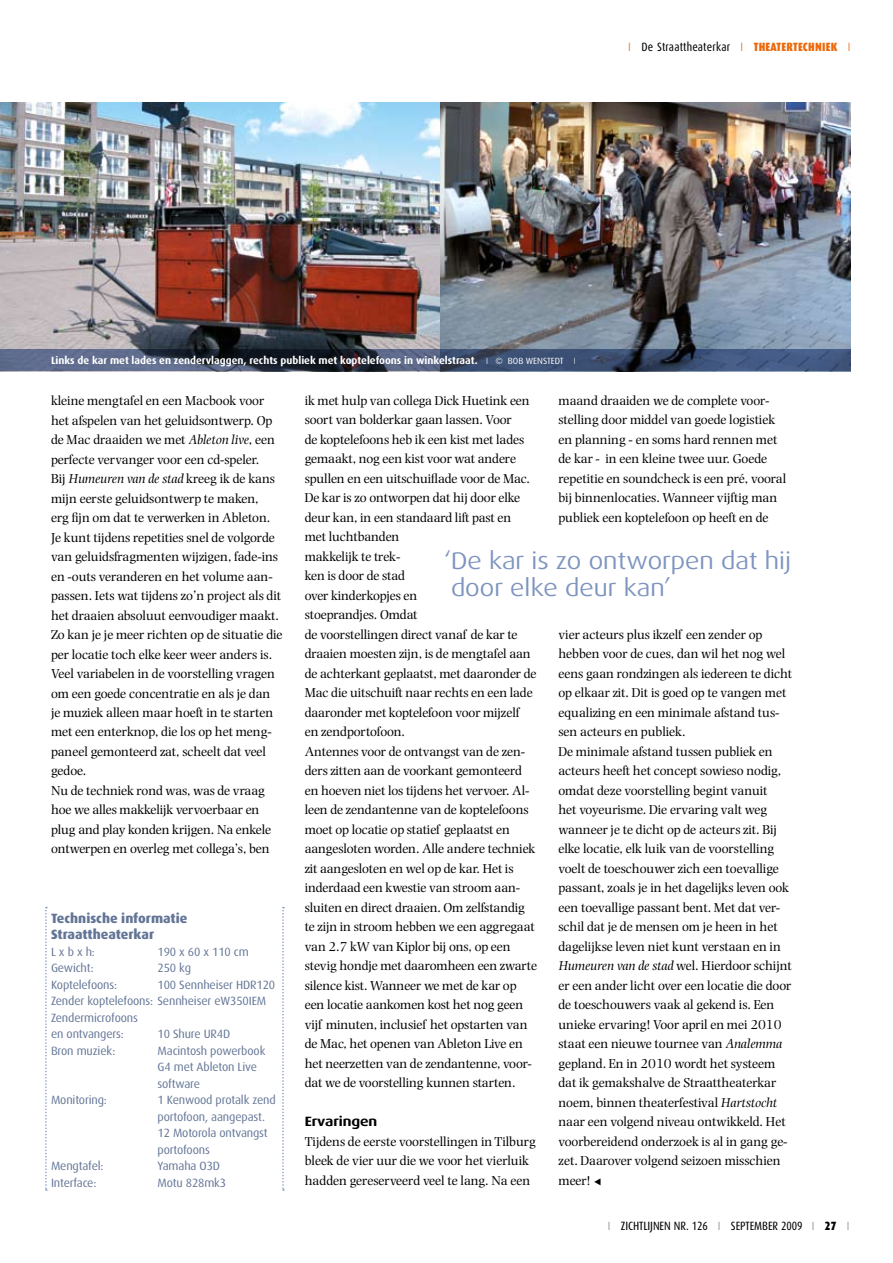
<style>
.page{position:relative;width:893px;height:1263px;background:#fff}
.page>*{position:absolute;margin:0;border:0;box-sizing:border-box;transform-origin:0 0}
.t1{font:24px/27px "Dax Wide";color:#7e94bf}
.t2{font:13.5px/19.5px "Photina";letter-spacing:-.005em;color:#000}
.t3{font:800 13.5px/16.5px "Dax";color:#637596}
.t4{font:700 13.5px "Dax Wide";letter-spacing:-.005em;color:#000}
.t5{font:12px/16.5px "Dax";letter-spacing:-.01em;color:#637596}
.t6{font:12px "Dax Condensed";letter-spacing:-.005em;color:#000}
.t7{font:900 12px "Dax Condensed";color:#ec6707}
.t8{font:700 10.5px "Dax";color:#fff}
.s1{font-weight:300;color:#ec6707}
.s2{font-weight:900;color:#ec6707}
.s3{font-weight:300}
.s4{font-family:"Dax Condensed";font-weight:300;font-size:9px}
.s5{font-weight:400;font-size:9px}
.s6{font-style:italic}
.s7{font-family:"European Pi Three";font-size:9px}
.s8{font-weight:300;color:#878787}
.s9{font-weight:900}
</style>
<div class="page">
<img style="left:0;top:102px;width:440px;height:248px">
<img style="left:440px;top:102px;width:410px;height:248px">
<svg style="left:0;top:350px;width:850px;height:21px;background:#3c4a67"></svg>
<svg style="left:45px;top:907px;width:2px;height:284px"></svg>
<svg style="left:282px;top:907px;width:2px;height:284px"></svg>
<p class="t6" style="left:628px;top:40px;width:137px"><span class="s1">I</span> De Straattheaterkar <span class="s1">I</span> <span class="s2">THEATERTECHNIE</span></p>
<p class="t7" style="left:831px;top:40px;width:21px">K <span class="s3">I</span></p>
<p class="t8" style="left:51px;top:354px;width:526px">Links de kar met lades en zendervlaggen, rechts publiek met koptelefoons in winkelstraat. <span class="s4">I</span> <span class="s5">© Bob Wenstedt</span> <span class="s4">I</span></p>
<p class="t2" style="left:558px;top:391px;width:229px">maand draaiden we de complete voor&shy;stelling door middel van goede logistiek en planning - en soms hard rennen met de kar - in een kleine twee uur. Goede repetitie en soundcheck is een pré, vooral bij binnenlocaties. Wanneer vijftig man publiek een koptelefoon op heeft en de</p>
<p class="t2" style="left:51px;top:391px;width:233px">kleine mengtafel en een Macbook voor het afspelen van het geluidsontwerp. Op de Mac draaiden we met <span class="s6">Ableton live</span>, een perfecte vervanger voor een cd-speler.<br>Bij <span class="s6">Humeuren van de stad</span> kreeg ik de kans mijn eerste geluidsontwerp te maken,<br>erg fijn om dat te verwerken in Ableton.<br>Je kunt tijdens repetities snel de volgorde van geluidsfragmenten wijzigen, fade-ins en -outs veranderen en het volume aan&shy;passen. Iets wat tijdens zo’n project als dit het draaien absoluut eenvoudiger maakt.<br>Zo kan je je meer richten op de situatie die per locatie toch elke keer weer anders is.<br>Veel variabelen in de voorstelling vragen om een goede concentratie en als je dan je muziek alleen maar hoeft in te starten met een enterknop, die los op het meng&shy;paneel gemonteerd zat, scheelt dat veel gedoe.<br>Nu de techniek rond was, was de vraag hoe we alles makkelijk vervoerbaar en plug and play konden krijgen. Na enkele ontwerpen en overleg met collega’s, ben</p>
<p class="t2" style="left:305px;top:391px;width:234px">ik met hulp van collega Dick Huetink een soort van bolderkar gaan lassen. Voor<br>de koptelefoons heb ik een kist met lades gemaakt, nog een kist voor wat andere spullen en een uitschuiflade voor de Mac.<br>De kar is zo ontworpen dat hij door elke deur kan, in een standaard lift past en<br>met luchtbanden<br>makkelijk te trek-<br>ken is door de stad<br>over kinderkopjes en<br>stoeprandjes. Omdat<br>de voorstellingen direct vanaf de kar te draaien moesten zijn, is de mengtafel aan de achterkant geplaatst, met daaronder de Mac die uitschuift naar rechts en een lade daaronder met koptelefoon voor mijzelf<br>en zendportofoon.<br>Antennes voor de ontvangst van de zen&shy;ders zitten aan de voorkant gemonteerd en hoeven niet los tijdens het vervoer. Al&shy;leen de zendantenne van de koptelefoons moet op locatie op statief geplaatst en aangesloten worden. Alle andere techniek zit aangesloten en wel op de kar. Het is inderdaad een kwestie van stroom aan&shy;sluiten en direct draaien. Om zelfstandig te zijn in stroom hebben we een aggregaat van 2.7 kW van Kiplor bij ons, op een stevig hondje met daaromheen een zwarte silence kist. Wanneer we met de kar op een locatie aankomen kost het nog geen vijf minuten, inclusief het opstarten van de Mac, het openen van Ableton Live en het neerzetten van de zendantenne, voor&shy;dat we de voorstelling kunnen starten.</p>
<p class="t4" style="left:305px;top:1114px;width:74px">Ervaringen</p>
<p class="t2" style="left:305px;top:1132px;width:233px">Tijdens de eerste voorstellingen in Tilburg bleek de vier uur die we voor het vierluik hadden gereserveerd veel te lang. Na een</p>
<h1 class="t1" style="left:444px;top:547px;width:348px">‘De kar is zo ontworpen dat hij door elke deur kan’</h1>
<p class="t2" style="left:558px;top:624px;width:235px">vier acteurs plus ikzelf een zender op hebben voor de cues, dan wil het nog wel eens gaan rondzingen als iedereen te dicht op elkaar zit. Dit is goed op te vangen met equalizing en een minimale afstand tus&shy;sen acteurs en publiek.<br>De minimale afstand tussen publiek en acteurs heeft het concept sowieso nodig, omdat deze voorstelling begint vanuit<br>het voyeurisme. Die ervaring valt weg wanneer je te dicht op de acteurs zit. Bij elke locatie, elk luik van de voorstelling voelt de toeschouwer zich een toevallige passant, zoals je in het dagelijks leven ook een toevallige passant bent. Met dat ver&shy;schil dat je de mensen om je heen in het dagelijkse leven niet kunt verstaan en in <span class="s6">Humeuren van de stad</span> wel. Hierdoor schijnt er een ander licht over een locatie die door de toeschouwers vaak al gekend is. Een unieke ervaring! Voor april en mei 2010 staat een nieuwe tournee van <span class="s6">Analemma </span>gepland. En in 2010 wordt het systeem dat ik gemakshalve de Straattheaterkar noem, binnen theaterfestival <span class="s6">Hartstocht </span>naar een volgend niveau ontwikkeld. Het voorbereidend onderzoek is al in gang ge&shy;zet. Daarover volgend seizoen misschien meer! <span class="s7">f</span></p>
<p class="t3" style="left:51px;top:910px;width:138px">Technische informatie<br>Straattheaterkar</p>
<p class="t5" style="left:51px;top:943px;width:45px">L x b x h:</p>
<p class="t5" style="left:158px;top:943px;width:93px">190 x 60 x 110 cm</p>
<p class="t5" style="left:51px;top:960px;width:44px">Gewicht:</p>
<p class="t5" style="left:158px;top:960px;width:35px">250 kg</p>
<p class="t5" style="left:51px;top:976px;width:68px">Koptelefoons:</p>
<p class="t5" style="left:51px;top:976px;width:226px;text-indent:106px">100 Sennheiser HDR120<br>Zender koptelefoons: Sennheiser eW350IEM<br>Zendermicrofoons<br>en ontvangers:</p>
<p class="t5" style="left:158px;top:1026px;width:74px">10 Shure UR4D</p>
<p class="t5" style="left:51px;top:1042px;width:66px">Bron muziek:</p>
<p class="t5" style="left:158px;top:1042px;width:109px">Macintosh powerbook<br>G4 met Ableton Live software</p>
<p class="t5" style="left:51px;top:1092px;width:57px">Monitoring:</p>
<p class="t5" style="left:158px;top:1092px;width:120px">1 Kenwood protalk zend portofoon, aangepast.<br>12 Motorola ontvangst portofoons</p>
<p class="t5" style="left:51px;top:1158px;width:54px">Mengtafel:</p>
<p class="t5" style="left:158px;top:1158px;width:64px">Yamaha O3D</p>
<p class="t5" style="left:51px;top:1174px;width:47px">Interface:</p>
<p class="t5" style="left:158px;top:1174px;width:70px">Motu 828mk3</p>
<p class="t6" style="left:608px;top:1219px;width:23px"><span class="s8">I</span> ZICHTLI</p>
<p class="t6" style="left:650px;top:1219px;width:10px">JNEN</p>
<p class="t6" style="left:674px;top:1219px;width:177px">NR. 126 <span class="s8">I</span> september 2009 <span class="s8">I</span> <span class="s9">27</span> <span class="s8">I</span></p>
</div>
